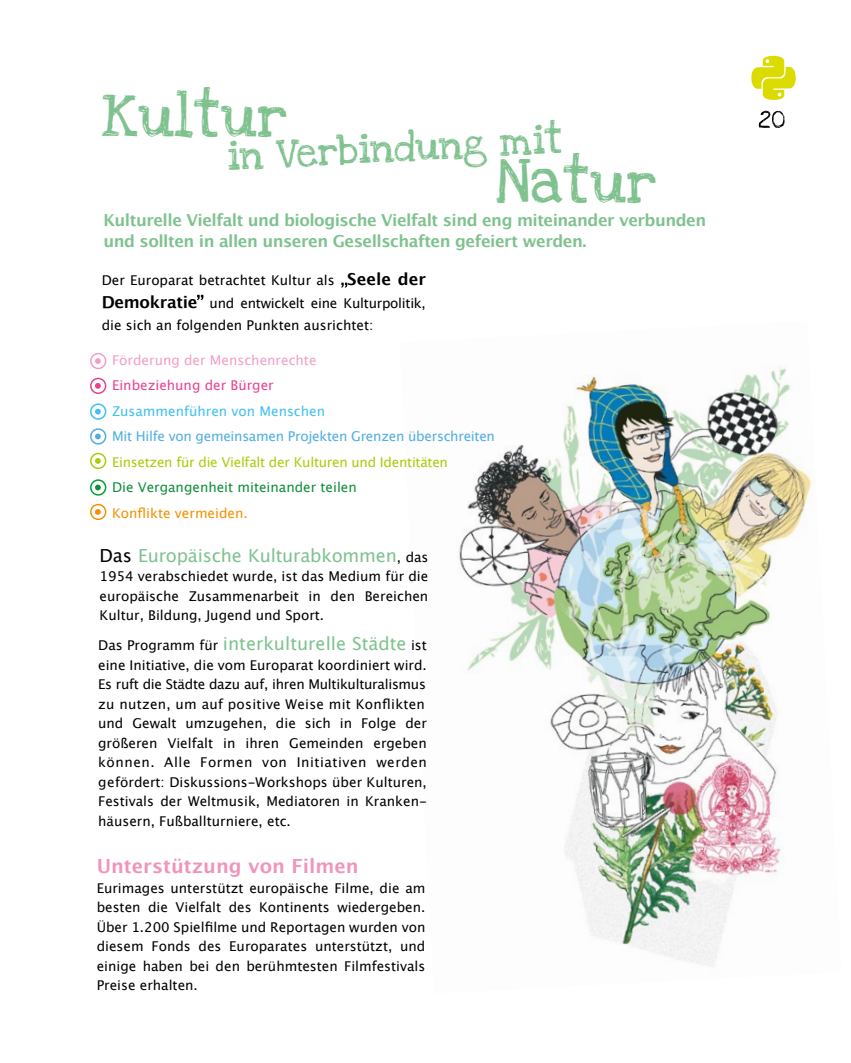
<style>
.page{position:relative;width:851px;height:1063px;background:#fff}
.page>*{position:absolute;margin:0;border:0;box-sizing:border-box;transform-origin:0 0}
.t1{font:45px "Love Ya Like A Sister";color:#80c28f}
.t2{font:30px "Love Ya Like A Sister";color:#80c28f}
.t3{font:700 19.5px "Lucida Grande";color:#f193bd}
.t4{font:18px "Lucida Grande";letter-spacing:-.01em;color:#80c28f}
.t5{font:700 16.5px/21px "Lucida Grande";letter-spacing:-.03em;color:#80c28f}
.t6{font:13.5px/19.5px "Lucida Grande";color:#000;text-align:justify}
.t7{font:13.5px "Lucida Grande";letter-spacing:-.02em;color:#51aee2}
.t8{font:13.5px "Lucida Grande";letter-spacing:-.02em;color:#afca0b}
.t9{font:13.5px "Lucida Grande";color:#108e3a}
.t10{font:13.5px "Lucida Grande";color:#f39fc5}
.t11{font:13.5px "Lucida Grande";color:#41c0f0}
.t12{font:13.5px "Lucida Grande";color:#e94190}
.t13{font:13.5px "Lucida Grande";color:#f39200}
.s1{font-weight:700;font-size:16.5px}
.s2{color:#000}
.s3{font-size:13.5px;color:#000}
</style>
<div class="page">
<img style="left:459px;top:366px;width:356px;height:601px">
<svg style="left:751px;top:56px;width:44px;height:44px"></svg>
<svg style="left:341px;top:283px;width:6px;height:5px"></svg>
<svg style="left:197px;top:295px;width:6px;height:5px"></svg>
<div style="left:90px;top:353px;width:16px;height:16px;border:2px solid #f39fc5;border-radius:50%"></div>
<svg style="left:95px;top:358px;width:6px;height:6px"></svg>
<div style="left:90px;top:378px;width:16px;height:16px;border:2px solid #e94190;border-radius:50%"></div>
<svg style="left:95px;top:383px;width:6px;height:6px"></svg>
<div style="left:90px;top:403px;width:16px;height:17px;border:2px solid #41c0f0;border-radius:50%"></div>
<svg style="left:95px;top:409px;width:6px;height:6px"></svg>
<div style="left:90px;top:428px;width:16px;height:17px;border:2px solid #51aee2;border-radius:50%"></div>
<svg style="left:95px;top:434px;width:6px;height:5px"></svg>
<div style="left:90px;top:453px;width:16px;height:16px;border:2px solid #afca0b;border-radius:50%"></div>
<svg style="left:95px;top:458px;width:6px;height:6px"></svg>
<div style="left:90px;top:479px;width:16px;height:17px;border:2px solid #00a13a;border-radius:50%"></div>
<svg style="left:95px;top:485px;width:6px;height:5px"></svg>
<div style="left:90px;top:504px;width:16px;height:16px;border:2px solid #f39200;border-radius:50%"></div>
<svg style="left:95px;top:509px;width:6px;height:6px"></svg>
<svg style="left:758px;top:111px;width:26px;height:17px"></svg>
<h1 class="t1" style="left:102px;top:84px;width:187px">Kultur</h1>
<h2 class="t2" style="left:226px;top:135px;width:337px;rotate:-3deg">in Verbindung mit</h2>
<h1 class="t1" style="left:495px;top:149px;width:163px">Natur</h1>
<p class="t5" style="left:103px;top:210px;width:604px">Kulturelle Vielfalt und biologische Vielfalt sind eng miteinander verbunden und sollten in allen unseren Gesellschaften gefeiert werden.</p>
<p class="t6" style="left:102px;top:269px;width:326px;line-height:22.5px">Der Europarat betrachtet Kultur als <span class="s1">Seele der Demokratie</span> und entwickelt eine Kulturpolitik, die sich an folgenden Punkten ausrichtet:</p>
<p class="t10" style="left:112px;top:352px;width:206px">Förderung der Menschenrechte</p>
<p class="t12" style="left:112px;top:378px;width:163px">Einbeziehung der Bürger</p>
<p class="t11" style="left:112px;top:403px;width:214px">Zusammenführen von Menschen</p>
<p class="t7" style="left:112px;top:429px;width:384px">Mit Hilfe von gemeinsamen Projekten Grenzen überschreiten</p>
<p class="t8" style="left:112px;top:454px;width:337px">Einsetzen für die Vielfalt der Kulturen und Identitäten</p>
<p class="t9" style="left:112px;top:480px;width:246px">Die Vergangenheit miteinander teilen</p>
<p class="t13" style="left:112px;top:505px;width:137px">Konflikte vermeiden.</p>
<h3 class="t4" style="left:100px;top:545px;width:330px"><span class="s2">Das</span> Europäische Kulturabkommen<span class="s3">, das</span></h3>
<p class="t6" style="left:100px;top:567px;width:330px">1954 verabschiedet wurde, ist das Medium für die europäische Zusammenarbeit in den Bereichen Kultur, Bildung, Jugend und Sport.</p>
<h3 class="t4" style="left:98px;top:633px;width:330px"><span class="s3">Das Programm für</span> interkulturelle Städte <span class="s3">ist</span></h3>
<p class="t6" style="left:98px;top:655px;width:330px;text-align:left">eine Initiative, die vom Europarat koordiniert wird.<br>Es ruft die Städte dazu auf, ihren Multikulturalismus zu nutzen, um auf positive Weise mit Konflikten und Gewalt umzugehen, die sich in Folge der größeren Vielfalt in ihren Gemeinden ergeben können. Alle Formen von Initiativen werden gefördert: Diskussions-Workshops über Kulturen, Festivals der Weltmusik, Mediatoren in Kranken&shy;häusern, Fußballturniere, etc.</p>
<h3 class="t3" style="left:97px;top:850px;width:263px">Unterstützung von Filmen</h3>
<p class="t6" style="left:97px;top:878px;width:330px">Eurimages unterstützt europäische Filme, die am besten die Vielfalt des Kontinents wiedergeben.<br>Über 1.200 Spielfilme und Reportagen wurden von diesem Fonds des Europarates unterstützt, und einige haben bei den berühmtesten Filmfestivals Preise erhalten.</p>
</div>
